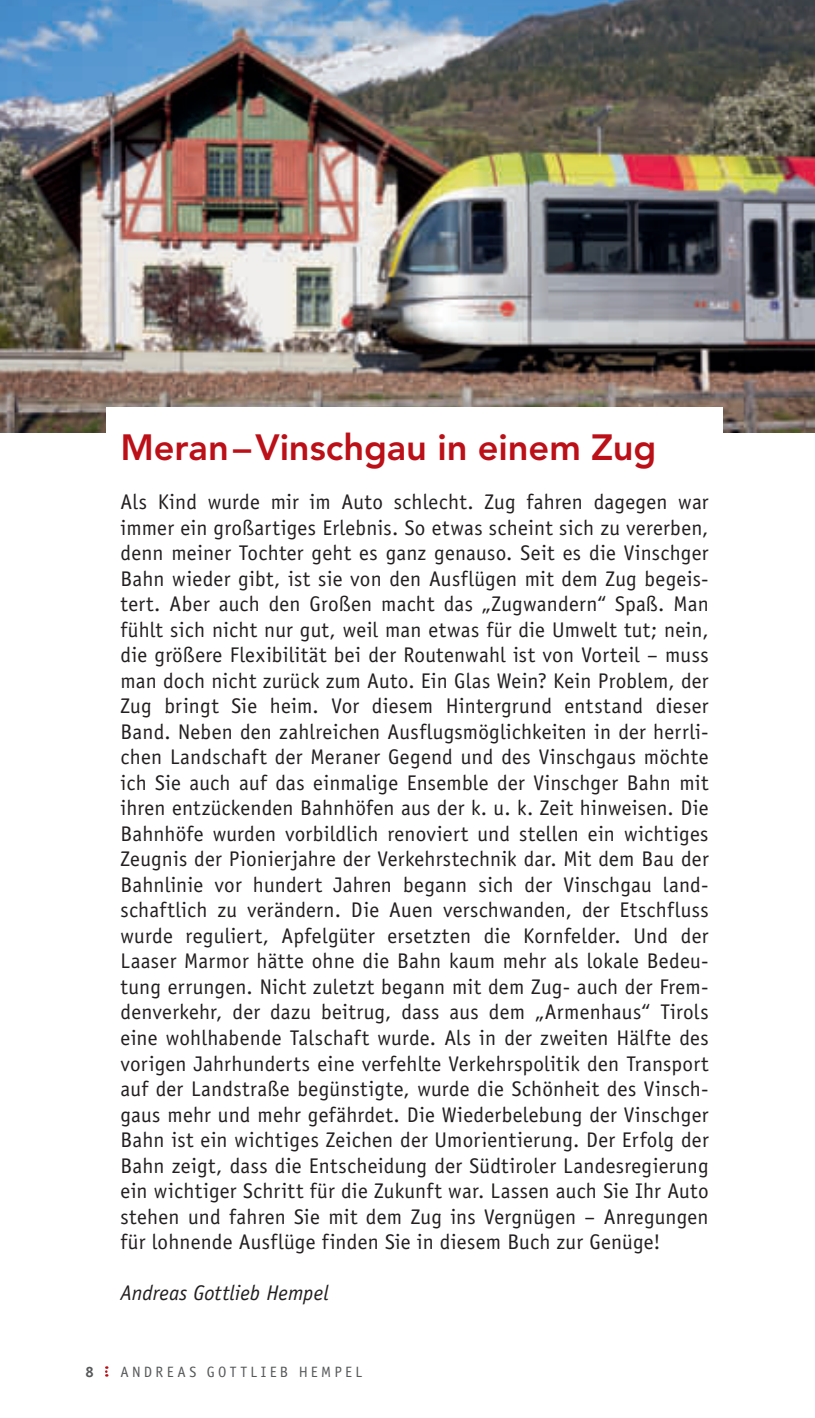
<style>
.page{position:relative;width:815px;height:1418px;background:#fff}
.page>*{position:absolute;margin:0;border:0;box-sizing:border-box;transform-origin:0 0}
.t1{font:800 36.25px "Dtbdrb Avenir LT Std";color:#bb1018}
.t2{font:21.25px/25.5px "Sxkxkl Officina Sans Std";letter-spacing:.01em;color:#231f20;text-align:justify}
.t3{font:italic 21.25px "Xwmvgv Officina Sans Std";letter-spacing:.005em;color:#231f20}
.t4{font:15px "Yfwktj Officina Sans Std";letter-spacing:.22em;color:#57585a}
.t5{font:700 15px "Psgkbp Officina Sans Std";color:#57585a}
</style>
<div class="page">
<img style="left:0;top:0;width:815px;height:433px">
<div style="left:106px;top:407px;width:617px;height:51px;background:#fff"></div>
<img style="left:814px;top:390px;width:1px;height:43px">
<svg style="left:105px;top:1366px;width:3px;height:10px"></svg>
<h1 class="t1" style="left:120px;top:426px;width:537px">Meran–Vinschgau in einem Zug</h1>
<p class="t2" style="left:120px;top:489px;width:590px">Als Kind wurde mir im Auto schlecht. Zug fahren dagegen war immer ein großartiges Erlebnis. So etwas scheint sich zu vererben, denn meiner Tochter geht es ganz genauso. Seit es die Vinschger Bahn wieder gibt, ist sie von den Ausflügen mit dem Zug begeis&shy;tert. Aber auch den Großen macht das „Zugwandern“ Spaß. Man fühlt sich nicht nur gut, weil man etwas für die Umwelt tut; nein, die größere Flexibilität bei der Routenwahl ist von Vorteil – muss man doch nicht zurück zum Auto. Ein Glas Wein? Kein Problem, der Zug bringt Sie heim. Vor diesem Hintergrund entstand dieser Band. Neben den zahlreichen Ausflugsmöglichkeiten in der herrli&shy;chen Landschaft der Meraner Gegend und des Vinschgaus möchte ich Sie auch auf das einmalige Ensemble der Vinschger Bahn mit ihren entzückenden Bahnhöfen aus der k. u. k. Zeit hinweisen. Die Bahnhöfe wurden vorbildlich renoviert und stellen ein wichtiges Zeugnis der Pionierjahre der Verkehrstechnik dar. Mit dem Bau der Bahnlinie vor hundert Jahren begann sich der Vinschgau land&shy;schaftlich zu verändern. Die Auen verschwanden, der Etschfluss wurde reguliert, Apfelgüter ersetzten die Kornfelder. Und der Laaser Marmor hätte ohne die Bahn kaum mehr als lokale Bedeu&shy;tung errungen. Nicht zuletzt begann mit dem Zug- auch der Frem&shy;denverkehr, der dazu beitrug, dass aus dem „Armenhaus“ Tirols eine wohlhabende Talschaft wurde. Als in der zweiten Hälfte des vorigen Jahrhunderts eine verfehlte Verkehrspolitik den Transport auf der Landstraße begünstigte, wurde die Schönheit des Vinsch&shy;gaus mehr und mehr gefährdet. Die Wiederbelebung der Vinschger Bahn ist ein wichtiges Zeichen der Umorientierung. Der Erfolg der Bahn zeigt, dass die Entscheidung der Südtiroler Landesregierung ein wichtiger Schritt für die Zukunft war. Lassen auch Sie Ihr Auto stehen und fahren Sie mit dem Zug ins Vergnügen – Anregungen für lohnende Ausflüge finden Sie in diesem Buch zur Genüge!</p>
<p class="t3" style="left:121px;top:1280px;width:210px">Andreas Gottlieb Hempel</p>
<p class="t5" style="left:86px;top:1362px;width:10px">8</p>
<p class="t4" style="left:120px;top:1362px;width:243px">ANDREAS GOTTLIEB HEMPEL</p>
</div>
